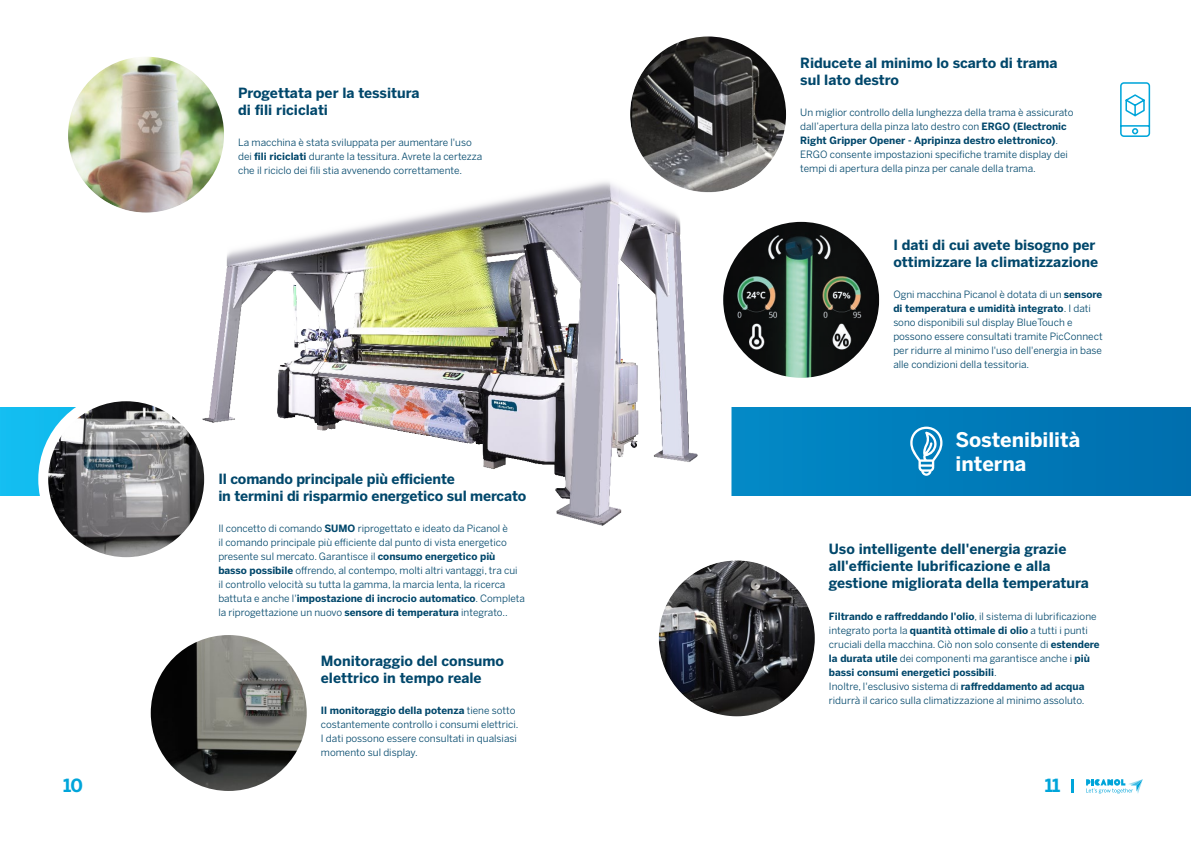
<style>
.page{position:relative;width:1191px;height:842px;background:#fff}
.page>*{position:absolute;margin:0;border:0;box-sizing:border-box;transform-origin:0 0}
.t1{font:700 20px/24px "Benton Sans";color:#fff}
.t2{font:700 18px "Benton Sans";color:#00a5da}
.t3{font:700 14px/16.8px "Benton Sans";color:#00476b}
.t4{font:10px/14px "Benton Sans";color:#00476b}
.s1{font-weight:700}
</style>
<div class="page">
<svg style="left:0;top:407px;width:1191px;height:88px;background:#0282bf"></svg>
<svg style="left:910px;top:427px;width:32px;height:49px"></svg>
<svg style="left:1120px;top:82px;width:30px;height:55px"></svg>
<img style="left:177px;top:178px;width:554px;height:348px">
<div style="left:38px;top:391px;width:176px;height:176px;background:#fff;border-radius:50%"></div>
<img style="left:630px;top:36px;width:156px;height:156px;border-radius:78px">
<img style="left:723px;top:222px;width:156px;height:156px;border-radius:78px">
<img style="left:659px;top:560px;width:155px;height:156px;border-radius:78px">
<img style="left:151px;top:635px;width:156px;height:156px;border-radius:78px">
<img style="left:48px;top:401px;width:156px;height:156px;border-radius:78px">
<img style="left:68px;top:57px;width:156px;height:156px;border-radius:78px">
<svg style="left:1086px;top:779px;width:56px;height:15px"></svg>
<svg style="left:1071px;top:779px;width:2px;height:13px"></svg>
<h3 class="t3" style="left:238px;top:85px;width:183px">Progettata per la tessitura di fili riciclati</h3>
<p class="t4" style="left:238px;top:136px;width:246px">La macchina è stata sviluppata per aumentare l'uso dei <span class="s1">fili riciclati</span> durante la tessitura. Avrete la certezza che il riciclo dei fili stia avvenendo correttamente.</p>
<h3 class="t3" style="left:218px;top:471px;width:309px">Il comando principale più efficiente<br>in termini di risparmio energetico sul mercato</h3>
<p class="t4" style="left:218px;top:522px;width:308px">Il concetto di comando <span class="s1">SUMO</span> riprogettato e ideato da Picanol è<br>il comando principale più efficiente dal punto di vista energetico presente sul mercato. Garantisce il <span class="s1">consumo energetico più basso possibile</span> offrendo, al contempo, molti altri vantaggi, tra cui il controllo velocità su tutta la gamma, la marcia lenta, la ricerca battuta e anche l'<span class="s1">impostazione di incrocio automatico</span>. Completa la riprogettazione un nuovo <span class="s1">sensore di temperatura</span> integrato..</p>
<h3 class="t3" style="left:321px;top:653px;width:185px">Monitoraggio del consumo elettrico in tempo reale</h3>
<p class="t4" style="left:321px;top:704px;width:199px"><span class="s1">Il monitoraggio della potenza</span> tiene sotto costantemente controllo i consumi elettrici.<br>I dati possono essere consultati in qualsiasi momento sul display.</p>
<h3 class="t3" style="left:800px;top:55px;width:259px">Riducete al minimo lo scarto di trama sul lato destro</h3>
<p class="t4" style="left:800px;top:106px;width:275px">Un miglior controllo della lunghezza della trama è assicurato dall’apertura della pinza lato destro con <span class="s1">ERGO (Electronic Right Gripper Opener - Apripinza destro elettronico)</span>.<br>ERGO consente impostazioni specifiche tramite display dei tempi di apertura della pinza per canale della trama.</p>
<h3 class="t3" style="left:893px;top:237px;width:206px">I dati di cui avete bisogno per ottimizzare la climatizzazione</h3>
<p class="t4" style="left:893px;top:288px;width:211px">Ogni macchina Picanol è dotata di un <span class="s1">sensore di temperatura e umidità integrato</span>. I dati sono disponibili sul display BlueTouch e possono essere consultati tramite PicConnect per ridurre al minimo l'uso dell'energia in base alle condizioni della tessitoria.</p>
<h1 class="t1" style="left:955px;top:427px;width:126px">Sostenibilità interna</h1>
<h3 class="t3" style="left:829px;top:541px;width:261px">Uso intelligente dell'energia grazie all'efficiente lubrificazione e alla gestione migliorata della temperatura</h3>
<p class="t4" style="left:829px;top:610px;width:272px"><span class="s1">Filtrando e raffreddando l'olio</span>, il sistema di lubrificazione integrato porta la <span class="s1">quantità ottimale di olio</span> a tutti i punti cruciali della macchina. Ciò non solo consente di <span class="s1">estendere la durata utile</span> dei componenti ma garantisce anche i <span class="s1">più bassi consumi energetici possibili</span>.<br>Inoltre, l'esclusivo sistema di <span class="s1">raffreddamento ad acqua </span>ridurrà il carico sulla climatizzazione al minimo assoluto.</p>
<h2 class="t2" style="left:63px;top:775px;width:21px">10</h2>
<h2 class="t2" style="left:1044px;top:775px;width:17px">11</h2>
</div>
